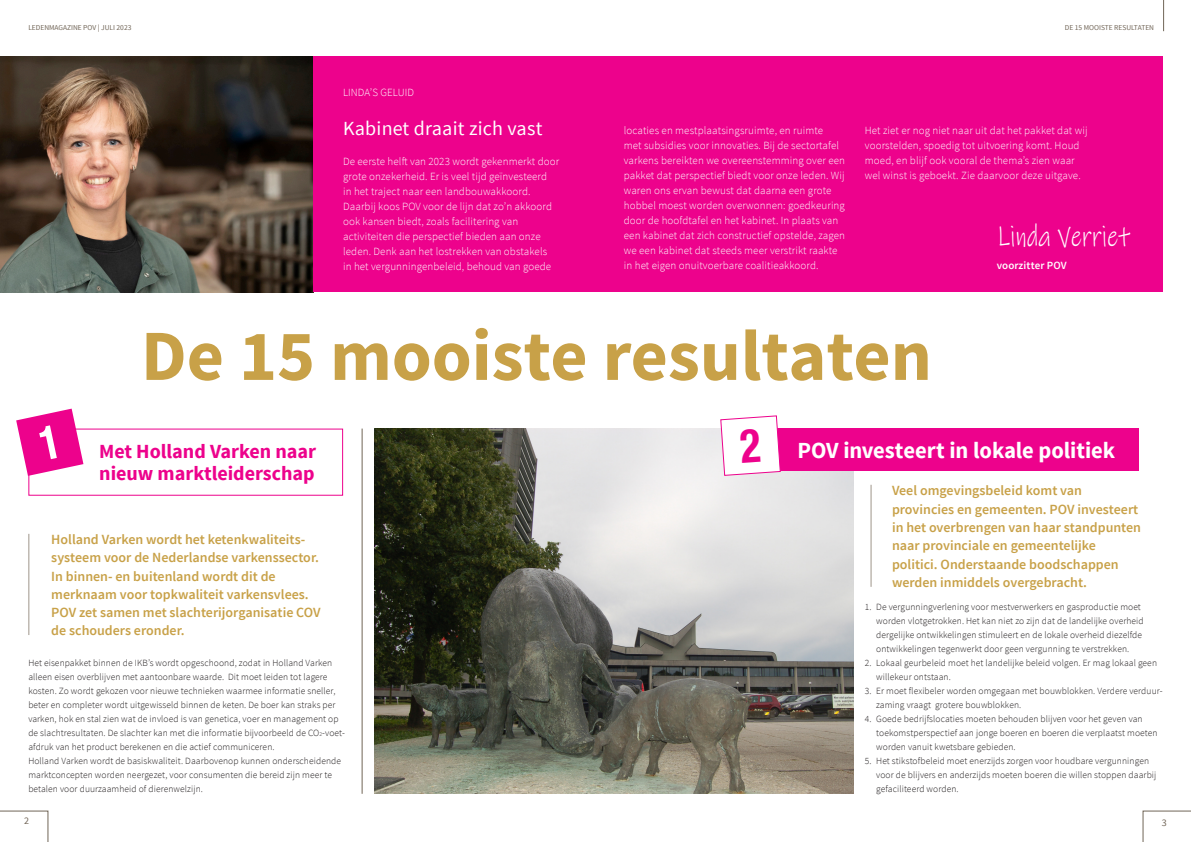
<style>
.page{position:relative;width:1191px;height:842px;background:#fff}
.page>*{position:absolute;margin:0;border:0;box-sizing:border-box;transform-origin:0 0}
.Kop_groot{font:700 72px "Source Sans Pro";color:#c8a148}
.Columnnaam{font:30px "Ink Free";color:#fff;scale:.8 1}
.Kop_middendiap{font:700 23px "Source Sans Pro";letter-spacing:-.005em;color:#fff}
.Kop_midden{font:700 20px/22px "Source Sans Pro";color:#ed028c}
.Kader_wit{font:20px "Source Sans Pro";letter-spacing:.01em;color:#fff}
.Intro{font:600 14px/18.1px "Source Sans Pro";color:#c8a148}
.Kader_wit-2{font:300 11px/15px "Source Sans Pro";letter-spacing:.01em;color:#fff}
.Kader_Wit_Bold{font:600 11px "Source Sans Pro";letter-spacing:.01em;color:#fff}
.t1{font:10px "Source Sans Pro";color:#716557}
.Broodtekst_zwart{font:300 9.5px/14px "Source Sans Pro";letter-spacing:.01em;color:#231f20}
.t2{font:7.5px "Source Sans Pro";color:#716557}
.s1{font-size:5.7px}
</style>
<div class="page">
<img style="left:0;top:57px;width:313px;height:235px">
<img style="left:374px;top:429px;width:479px;height:365px">
<div style="left:313px;top:57px;width:849px;height:235px;background:#ed028c"></div>
<hr style="left:28px;top:534px;width:1px;height:101px;background:#9f958a">
<hr style="left:870px;top:485px;width:1px;height:102px;background:#9f958a">
<hr style="left:361px;top:429px;width:1px;height:365px;background:#716557">
<hr style="left:1163px;top:0;width:1px;height:31px;background:#716557">
<svg style="left:0;top:810px;width:48px;height:32px"></svg>
<svg style="left:1142px;top:810px;width:49px;height:32px"></svg>
<div style="left:738px;top:429px;width:400px;height:42px;background:#ed028c"></div>
<svg style="left:16px;top:409px;width:67px;height:67px"></svg>
<svg style="left:719px;top:415px;width:62px;height:61px"></svg>
<p class="t2" style="left:28px;top:23px;width:105px">LEDENMAGAZINE POV | JULI 2023</p>
<p class="t2" style="left:1064px;top:23px;width:91px">DE 15 MOOISTE RESULTATEN</p>
<p class="Kader_wit-2" style="left:343px;top:85px;width:72px">LINDA’S GELUID</p>
<p class="Kader_wit" style="left:343px;top:116px;width:201px">Kabinet draait zich vast</p>
<p class="Kader_wit-2" style="left:343px;top:154px;width:218px">De eerste helft van 2023 wordt gekenmerkt door grote onzekerheid. Er is veel tijd geïnvesteerd<br>in het traject naar een landbouwakkoord.<br>Daarbij koos POV voor de lijn dat zo’n akkoord ook kansen biedt, zoals facilitering van activiteiten die perspectief bieden aan onze leden. Denk aan het lostrekken van obstakels<br>in het vergunningenbeleid, behoud van goede</p>
<p class="Kader_wit-2" style="left:624px;top:123px;width:223px">locaties en mestplaatsingsruimte, en ruimte<br>met subsidies voor innovaties. Bij de sectortafel varkens bereikten we overeenstemming over een pakket dat perspectief biedt voor onze leden. Wij waren ons ervan bewust dat daarna een grote hobbel moest worden overwonnen: goedkeuring door de hoofdtafel en het kabinet. In plaats van een kabinet dat zich constructief opstelde, zagen we een kabinet dat steeds meer verstrikt raakte in het eigen onuitvoerbare coalitieakkoord.</p>
<p class="Kader_wit-2" style="left:865px;top:123px;width:224px">Het ziet er nog niet naar uit dat het pakket dat wij voorstelden, spoedig tot uitvoering komt. Houd moed, en blijf ook vooral de thema’s zien waar wel winst is geboekt. Zie daarvoor deze uitgave.</p>
<p class="Columnnaam" style="left:996px;top:215px;width:168px">Linda Verriet</p>
<p class="Kader_Wit_Bold" style="left:996px;top:259px;width:72px">voorzitter POV</p>
<p class="Kop_groot" style="left:141px;top:310px;width:792px">De 15 mooiste resultaten</p>
<p class="Kop_midden" style="left:99px;top:441px;width:218px">Met Holland Varken naar nieuw marktleiderschap</p>
<p class="Intro" style="left:51px;top:531px;width:271px">Holland Varken wordt het ketenkwaliteits&shy;systeem voor de Nederlandse varkenssector.<br>In binnen- en buitenland wordt dit de merknaam voor topkwaliteit varkensvlees.<br>POV zet samen met slachterijorganisatie COV de schouders eronder.</p>
<p class="Broodtekst_zwart" style="left:28px;top:656px;width:318px">Het eisenpakket binnen de IKB’s wordt opgeschoond, zodat in Holland Varken alleen eisen overblijven met aantoonbare waarde. Dit moet leiden tot lagere kosten. Zo wordt gekozen voor nieuwe technieken waarmee informatie sneller, beter en completer wordt uitgewisseld binnen de keten. De boer kan straks per varken, hok en stal zien wat de invloed is van genetica, voer en management op de slachtresultaten. De slachter kan met die informatie bijvoorbeeld de CO<span class="s1">2</span>-voet&shy;afdruk van het product berekenen en die actief communiceren.</p>
<p class="Broodtekst_zwart" style="left:28px;top:754px;width:314px">Holland Varken wordt de basiskwaliteit. Daarbovenop kunnen onderscheidende marktconcepten worden neergezet, voor consumenten die bereid zijn meer te betalen voor duurzaamheid of dierenwelzijn.</p>
<p class="Kop_middendiap" style="left:797px;top:436px;width:319px">POV investeert in lokale politiek</p>
<p class="Intro" style="left:892px;top:482px;width:251px">Veel omgevingsbeleid komt van provincies en gemeenten. POV investeert in het overbrengen van haar standpunten naar provinciale en gemeentelijke politici. Onderstaande boodschappen werden inmiddels overgebracht.</p>
<p class="Broodtekst_zwart" style="left:876px;top:600px;width:269px;text-indent:-11px">1. De vergunningverlening voor mestverwerkers en gasproductie moet worden vlotgetrokken. Het kan niet zo zijn dat de landelijke overheid dergelijke ontwikkelingen stimuleert en de lokale overheid diezelfde ontwikkelingen tegenwerkt door geen vergunning te verstrekken.</p>
<p class="Broodtekst_zwart" style="left:876px;top:656px;width:282px;text-indent:-11px">2. Lokaal geurbeleid moet het landelijke beleid volgen. Er mag lokaal geen willekeur ontstaan.</p>
<p class="Broodtekst_zwart" style="left:876px;top:684px;width:288px;text-indent:-11px">3. Er moet flexibeler worden omgegaan met bouwblokken. Verdere verduur&shy;zaming vraagt grotere bouwblokken.</p>
<p class="Broodtekst_zwart" style="left:876px;top:712px;width:283px;text-indent:-11px">4. Goede bedrijfslocaties moeten behouden blijven voor het geven van toekomstperspectief aan jonge boeren en boeren die verplaatst moeten worden vanuit kwetsbare gebieden.</p>
<p class="Broodtekst_zwart" style="left:876px;top:754px;width:282px;text-indent:-11px">5. Het stikstofbeleid moet enerzijds zorgen voor houdbare vergunningen voor de blijvers en anderzijds moeten boeren die willen stoppen daarbij gefaciliteerd worden.</p>
<p class="t1" style="left:24px;top:814px;width:6px">2</p>
<p class="t1" style="left:1161px;top:816px;width:6px">3</p>
</div>
